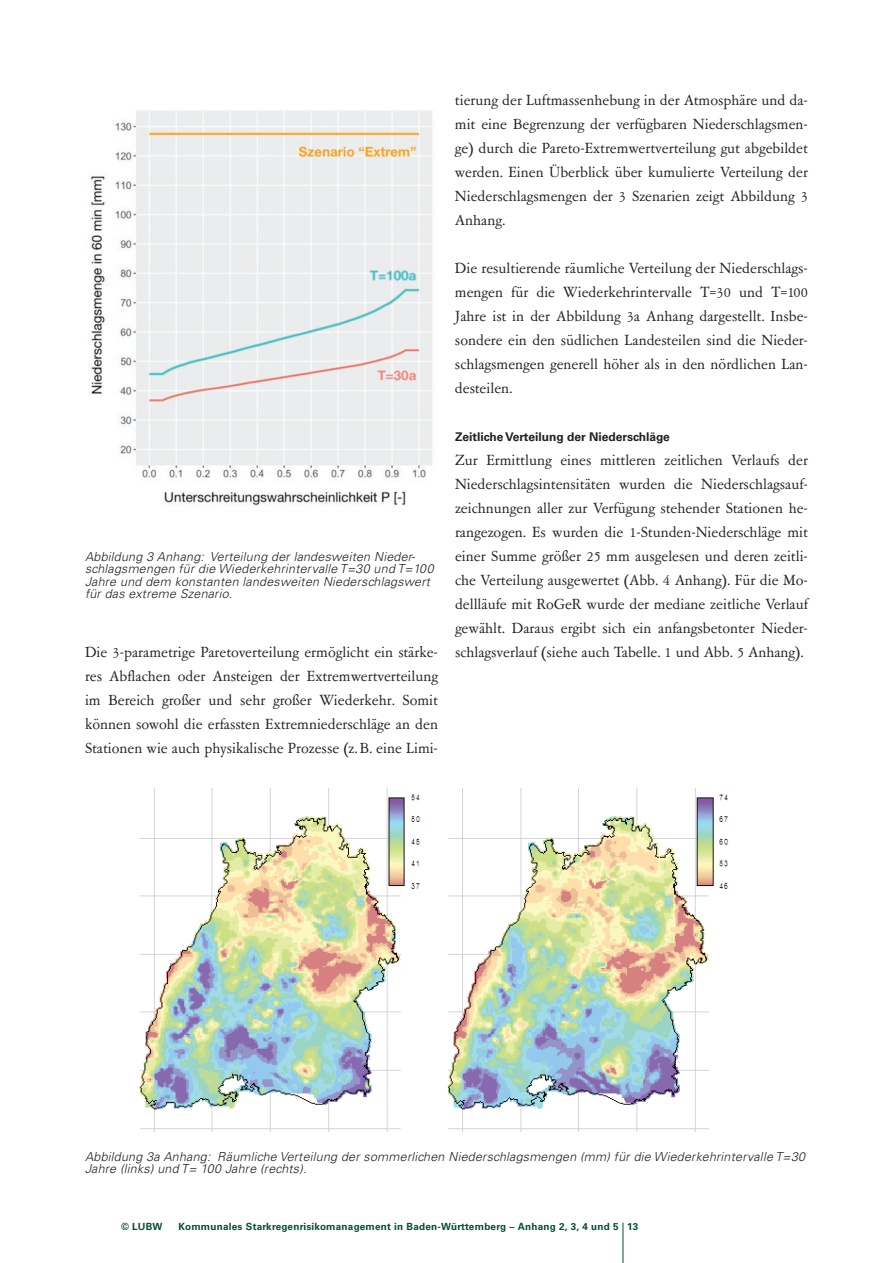
<style>
.page{position:relative;width:893px;height:1263px;background:#fff}
.page>*{position:absolute;margin:0;border:0;box-sizing:border-box;transform-origin:0 0}
.t1{font:16.5px/24px "Garamont Amst SB Rom";color:#231f20;text-align:justify}
.t2{font:italic 300 12.45px/12.5px "Univers LT";letter-spacing:.02em;color:#231f20}
.t3{font:700 12px "Univers LT";color:#231f20}
.t4{font:700 9.9px "Univers LT";letter-spacing:.025em;color:#00502e}
</style>
<div class="page">
<hr style="left:623px;top:1222px;width:1px;height:41px;background:#00502e">
<img style="left:90px;top:110px;width:343px;height:396px">
<img style="left:139px;top:789px;width:590px;height:343px">
<p class="t2" style="left:85px;top:550px;width:350px">Abbildung 3 Anhang: Verteilung der landesweiten Nieder&shy;schlagsmengen für die Wiederkehrintervalle T=30 und T=100<br>Jahre und dem konstanten landesweiten Niederschlagswert für das extreme Szenario.</p>
<p class="t1" style="left:85px;top:641px;width:354px">Die 3-parametrige Paretoverteilung ermöglicht ein stärke&shy;res Abflachen oder Ansteigen der Extremwertverteilung im Bereich großer und sehr großer Wiederkehr. Somit können sowohl die erfassten Extremniederschläge an den Stationen wie auch physikalische Prozesse (z.B. eine Limi-</p>
<p class="t1" style="left:455px;top:89px;width:354px">tierung der Luftmassenhebung in der Atmosphäre und da&shy;mit eine Begrenzung der verfügbaren Niederschlagsmen&shy;ge) durch die Pareto-Extremwertverteilung gut abgebildet werden. Einen Überblick über kumulierte Verteilung der Niederschlagsmengen der 3 Szenarien zeigt Abbildung 3<br>Anhang.</p>
<p class="t1" style="left:455px;top:257px;width:354px">Die resultierende räumliche Verteilung der Niederschlags&shy;mengen für die Wiederkehrintervalle T=30 und T=100<br>Jahre ist in der Abbildung 3a Anhang dargestellt. Insbe&shy;sondere ein den südlichen Landesteilen sind die Nieder&shy;schlagsmengen generell höher als in den nördlichen Lan&shy;desteilen.</p>
<p class="t3" style="left:455px;top:430px;width:216px">Zeitliche Verteilung der Niederschläge</p>
<p class="t1" style="left:455px;top:449px;width:354px">Zur Ermittlung eines mittleren zeitlichen Verlaufs der Niederschlagsintensitäten wurden die Niederschlagsauf&shy;zeichnungen aller zur Verfügung stehender Stationen he&shy;rangezogen. Es wurden die 1-Stunden-Niederschläge mit einer Summe größer 25 mm ausgelesen und deren zeitli&shy;che Verteilung ausgewertet (Abb. 4 Anhang). Für die Mo&shy;dellläufe mit RoGeR wurde der mediane zeitliche Verlauf gewählt. Daraus ergibt sich ein anfangsbetonter Nieder&shy;schlagsverlauf (siehe auch Tabelle. 1 und Abb. 5 Anhang).</p>
<p class="t2" style="left:85px;top:1150px;width:722px">Abbildung 3a Anhang: Räumliche Verteilung der sommerlichen Niederschlagsmengen (mm) für die Wiederkehrintervalle T=30<br>Jahre (links) und T= 100 Jahre (rechts).</p>
<p class="t4" style="left:121px;top:1221px;width:43px">© LUBW</p>
<p class="t4" style="left:178px;top:1221px;width:462px">Kommunales Starkregenrisikomanagement in Baden-Württemberg – Anhang 2, 3, 4 und 5 13</p>
</div>
